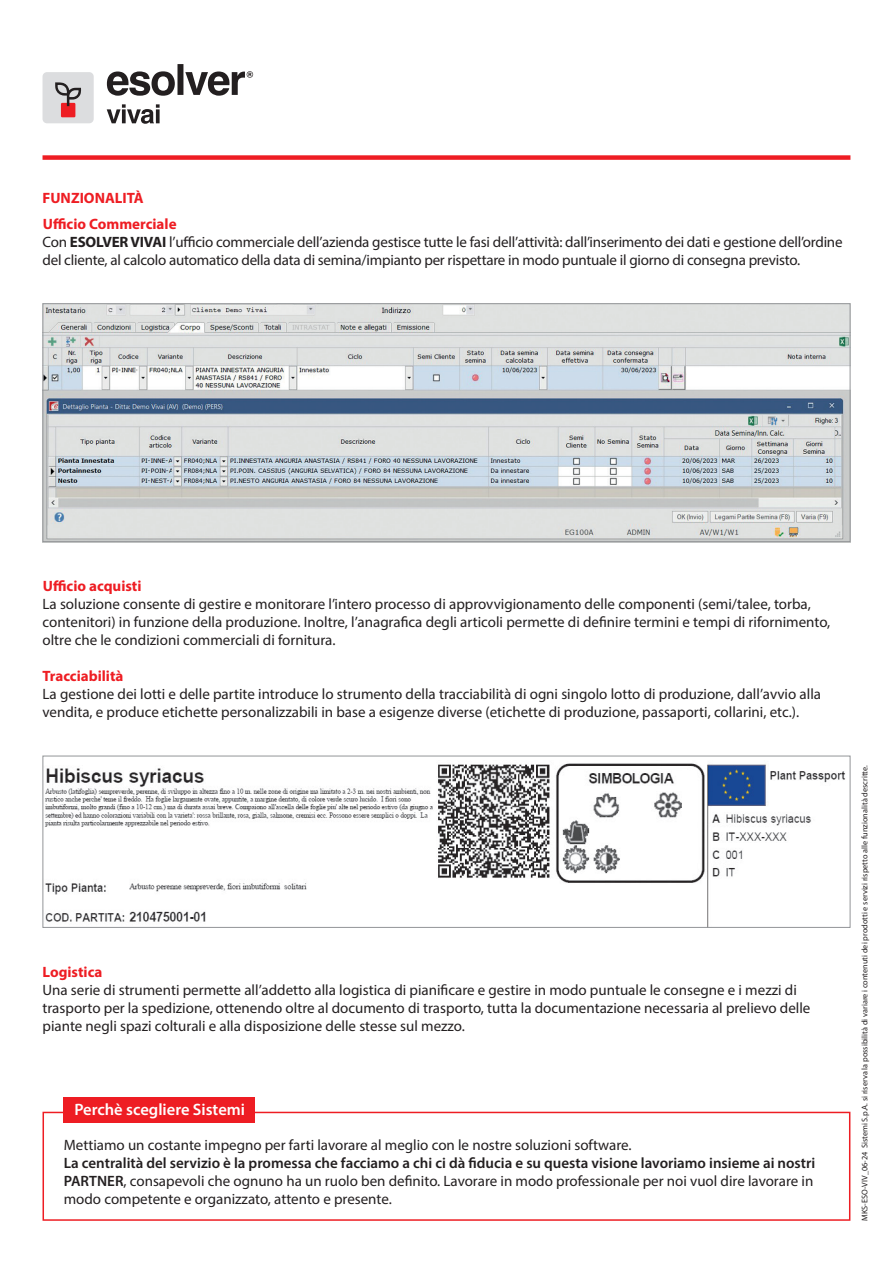
<style>
.page{position:relative;width:893px;height:1263px;background:#fff}
.page>*{position:absolute;margin:0;border:0;box-sizing:border-box;transform-origin:0 0}
.t1{font:600 16.5px "Myriad Pro";color:#fff}
.t2{font:15px/18px "Myriad Pro";color:#231f20}
.t3{font:700 15px "Myriad Pro";color:#ee1d23}
.t4{font:8.25px "Myriad Pro";color:#231f20}
.s1{font-weight:700}
.s2{font-weight:600}
</style>
<div class="page">
<div style="left:43px;top:1112px;width:807px;height:109px;border:2px solid #ee1d23"></div>
<div style="left:64px;top:1097px;width:191px;height:25px;background:#ee1d23"></div>
<div style="left:43px;top:155px;width:807px;height:5px;background:#ee1d23"></div>
<img style="left:45px;top:305px;width:803px;height:235px">
<div style="left:43px;top:303px;width:807px;height:239px;border:1px solid #939598"></div>
<img style="left:45px;top:763px;width:800px;height:163px">
<div style="left:43px;top:756px;width:807px;height:172px;border:1px solid #939598"></div>
<svg style="left:107px;top:104px;width:53px;height:20px"></svg>
<svg style="left:107px;top:64px;width:146px;height:32px"></svg>
<div style="left:43px;top:72px;width:51px;height:51px;background:#dcdddf;border-radius:4px"></div>
<div style="left:61px;top:103px;width:14px;height:14px;background:#ee1d23"></div>
<svg style="left:55px;top:82px;width:26px;height:24px"></svg>
<p class="t3" style="left:43px;top:188px;width:103px">FUNZIONALITÀ</p>
<p class="t3" style="left:43px;top:214px;width:135px">Ufficio Commerciale</p>
<p class="t2" style="left:43px;top:233px;width:802px">Con <span class="s1">ESOLVER VIVAI</span> l’ufficio commerciale dell’azienda gestisce tutte le fasi dell’attività: dall’inserimento dei dati e gestione dell’ordine del cliente, al calcolo automatico della data di semina/impianto per rispettare in modo puntuale il giorno di consegna previsto.</p>
<p class="t3" style="left:43px;top:577px;width:100px">Ufficio acquisti</p>
<p class="t2" style="left:43px;top:595px;width:789px">La soluzione consente di gestire e monitorare l’intero processo di approvvigionamento delle componenti (semi/talee, torba, contenitori) in funzione della produzione. Inoltre, l’anagrafica degli articoli permette di definire termini e tempi di rifornimento, oltre che le condizioni commerciali di fornitura.</p>
<p class="t3" style="left:43px;top:667px;width:82px">Tracciabilità</p>
<p class="t2" style="left:43px;top:685px;width:780px">La gestione dei lotti e delle partite introduce lo strumento della tracciabilità di ogni singolo lotto di produzione, dall’avvio alla vendita, e produce etichette personalizzabili in base a esigenze diverse (etichette di produzione, passaporti, collarini, etc.).</p>
<p class="t3" style="left:43px;top:962px;width:61px">Logistica</p>
<p class="t2" style="left:43px;top:981px;width:769px">Una serie di strumenti permette all’addetto alla logistica di pianificare e gestire in modo puntuale le consegne e i mezzi di trasporto per la spedizione, ottenendo oltre al documento di trasporto, tutta la documentazione necessaria al prelievo delle piante negli spazi colturali e alla disposizione delle stesse sul mezzo.</p>
<p class="t1" style="left:74px;top:1099px;width:172px">Perchè scegliere Sistemi</p>
<p class="t2" style="left:64px;top:1136px;width:753px">Mettiamo un costante impegno per farti lavorare al meglio con le nostre soluzioni software.<br><span class="s2">La centralità del servizio è la promessa che facciamo a chi ci dà fiducia e su questa visione lavoriamo insieme ai nostri PARTNER</span>, consapevoli che ognuno ha un ruolo ben definito. Lavorare in modo professionale per noi vuol dire lavorare in modo competente e organizzato, attento e presente.</p>
<p class="t4" style="left:860px;top:1221px;width:457px;rotate:-90deg">MKS-ESO-VIV_06-24 Sistemi S.p.A. si riserva la possibilità di variare i contenuti dei prodotti e servizi rispetto alle funzionalità descritte.</p>
</div>
